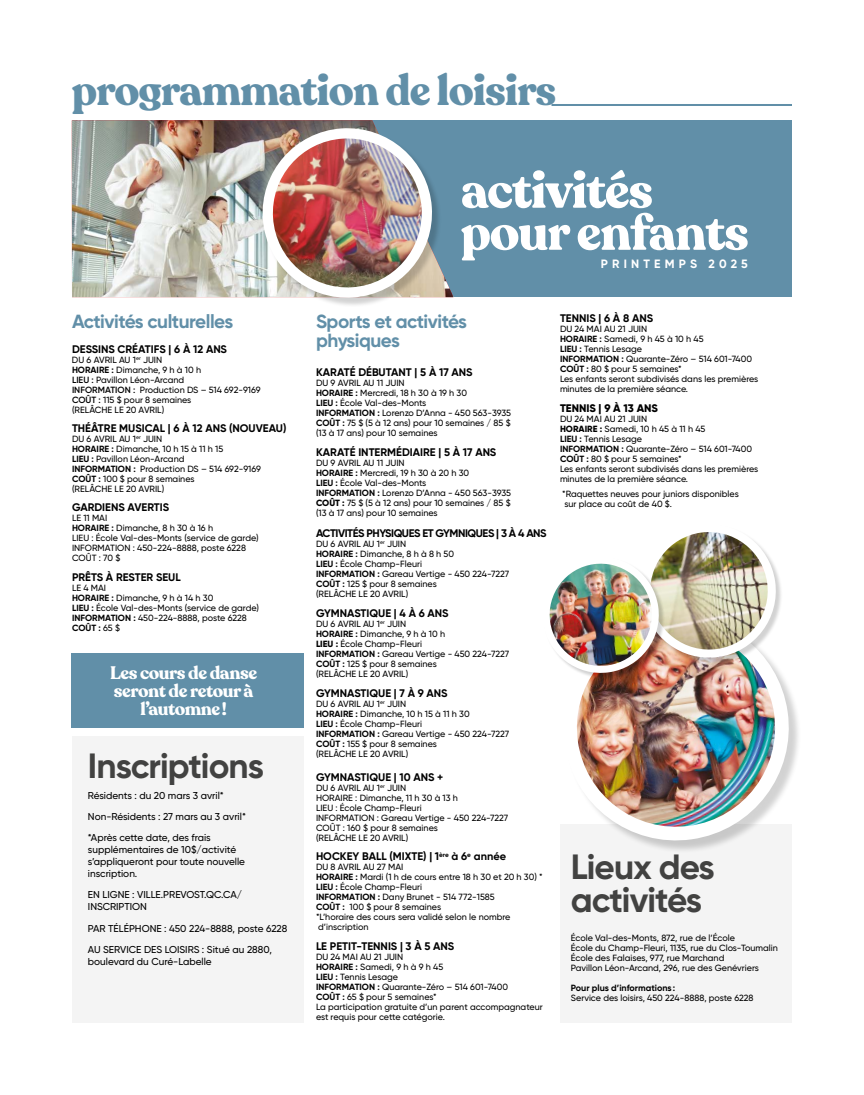
<style>
.page{position:relative;width:864px;height:1095px;background:#fff}
.page>*{position:absolute;margin:0;border:0;box-sizing:border-box;transform-origin:0 0}
.t1{font:700 50.7px/42px "Recoleta";letter-spacing:-.025em;color:#fff}
.t2{font:700 42.7px "Recoleta";letter-spacing:-.025em;color:#618fa8}
.t3{font:700 35px/33px "Gilroy";letter-spacing:-.025em;color:#424241}
.t4{font:700 19px/19px "Gilroy";letter-spacing:-.025em;color:#618fa8}
.t5{font:700 17.9px/17.9px "Recoleta";letter-spacing:-.025em;color:#fff;text-align:center}
.t6{font:700 12.1px "Gilroy";letter-spacing:.35em;color:#fff}
.t7{font:700 11px "Gilroy";color:#000}
.t8{font:700 11px "Gilroy";letter-spacing:-.04em;color:#000}
.t9{font:800 11px "Gilroy";color:#000}
.t10{font:500 10px/21px "Gilroy";color:#000}
.t11{font:500 9px/10px "Gilroy";color:#000}
.t12{font:700 9px "Gilroy";color:#000}
.s1{font-weight:700}
.s2{font-weight:600}
.s3{font-weight:800}
</style>
<div class="page">
<div style="left:72px;top:120px;width:720px;height:177px;background:#618fa8"></div>
<div style="left:72px;top:653px;width:232px;height:74px;background:#618fa8"></div>
<div style="left:72px;top:736px;width:232px;height:286px;background:#f4f4f4"></div>
<div style="left:560px;top:824px;width:232px;height:198px;background:#f4f4f4"></div>
<hr style="left:552px;top:104px;width:240px;height:2px;background:#618fa8">
<div style="left:565px;top:616px;width:237px;height:237px;background:#000;opacity:.18"></div>
<img style="left:565px;top:616px;width:224px;height:232px">
<div style="left:643px;top:525px;width:140px;height:140px;background:#000;opacity:.18"></div>
<img style="left:72px;top:120px;width:381px;height:177px">
<div style="left:264px;top:130px;width:178px;height:177px;background:#000;opacity:.18"></div>
<img style="left:262px;top:127px;width:171px;height:176px">
<div style="left:544px;top:558px;width:121px;height:121px;background:#000;opacity:.18"></div>
<img style="left:544px;top:525px;width:232px;height:151px">
<h2 class="t2" style="left:72px;top:64px;width:486px">programmation de loisirs</h2>
<h3 class="t4" style="left:72px;top:312px;width:163px">Activités culturelles</h3>
<p class="t7" style="left:72px;top:342px;width:157px">DESSINS CRÉATIFS | 6 À 12 ANS</p>
<p class="t11" style="left:72px;top:354px;width:190px">DU 6 AVRIL AU 1<sup>er</sup> JUIN<br><span class="s1">HORAIRE :</span> Dimanche, 9 h à 10 h<br><span class="s2">LIEU :</span> Pavillon Léon-Arcand<br><span class="s2">INFORMATION :</span> Production DS – 514 692-9169<br><span class="s2">COÛT :</span> 115 $ pour 8 semaines<br>(RELÂCHE LE 20 AVRIL)</p>
<p class="t7" style="left:72px;top:421px;width:216px">THÉÂTRE MUSICAL | 6 À 12 ANS (NOUVEAU)</p>
<p class="t11" style="left:72px;top:433px;width:190px">DU 6 AVRIL AU 1<sup>er</sup> JUIN<br><span class="s1">HORAIRE :</span> Dimanche, 10 h 15 à 11 h 15<br><span class="s1">LIEU :</span> Pavillon Léon-Arcand<br><span class="s1">INFORMATION :</span> Production DS – 514 692-9169<br><span class="s1">COÛT :</span> 100 $ pour 8 semaines<br>(RELÂCHE LE 20 AVRIL)</p>
<p class="t7" style="left:72px;top:500px;width:99px">GARDIENS AVERTIS</p>
<p class="t11" style="left:72px;top:512px;width:188px">LE 11 MAI<br><span class="s1">HORAIRE :</span> Dimanche, 8 h 30 à 16 h<br>LIEU : École Val-des-Monts (service de garde)<br>INFORMATION : 450-224-8888, poste 6228<br>COÛT : 70 $</p>
<p class="t7" style="left:72px;top:570px;width:110px">PRÊTS À RESTER SEUL</p>
<p class="t11" style="left:72px;top:582px;width:189px">LE 4 MAI<br><span class="s1">HORAIRE :</span> Dimanche, 9 h à 14 h 30<br><span class="s1">LIEU :</span> École Val-des-Monts (service de garde)<br><span class="s1">INFORMATION :</span> 450-224-8888, poste 6228<br><span class="s1">COÛT :</span> 65 $</p>
<h3 class="t5" style="left:110px;top:664px;width:149px">Les cours de danse seront de retour à l’automne!</h3>
<h3 class="t3" style="left:88px;top:749px;width:178px">Inscriptions</h3>
<p class="t10" style="left:88px;top:785px;width:160px">Résidents : du 20 mars 3 avril*<br>Non-Résidents : 27 mars au 3 avril* *Après cette date, des frais</p>
<p class="t10" style="left:88px;top:843px;width:159px;line-height:12px">supplémentaires de 10$/activité s’appliqueront pour toute nouvelle inscription.</p>
<p class="t10" style="left:88px;top:888px;width:156px;line-height:12px">EN LIGNE : VILLE.PREVOST.QC.CA/<br>INSCRIPTION</p>
<p class="t10" style="left:88px;top:917px;width:201px">PAR TÉLÉPHONE : 450 224-8888, poste 6228<br>AU SERVICE DES LOISIRS : Situé au 2880,</p>
<p class="t10" style="left:88px;top:950px;width:125px">boulevard du Curé-Labelle</p>
<h1 class="t1" style="left:461px;top:171px;width:290px">activités pour enfants</h1>
<h3 class="t6" style="left:601px;top:256px;width:149px">PRINTEMPS 2025</h3>
<h3 class="t4" style="left:316px;top:312px;width:153px">Sports et activités physiques</h3>
<p class="t7" style="left:316px;top:365px;width:158px">KARATÉ DÉBUTANT | 5 À 17 ANS</p>
<p class="t11" style="left:316px;top:378px;width:196px">DU 9 AVRIL AU 11 JUIN<br><span class="s1">HORAIRE :</span> Mercredi, 18 h 30 à 19 h 30<br><span class="s1">LIEU :</span> École Val-des-Monts<br><span class="s1">INFORMATION :</span> Lorenzo D’Anna - 450 563-3935<br><span class="s1">COÛT :</span> 75 $ (5 à 12 ans) pour 10 semaines / 85 $ (13 à 17 ans) pour 10 semaines</p>
<p class="t7" style="left:316px;top:445px;width:182px">KARATÉ INTERMÉDIAIRE | 5 À 17 ANS</p>
<p class="t11" style="left:316px;top:458px;width:196px">DU 9 AVRIL AU 11 JUIN<br><span class="s1">HORAIRE :</span> Mercredi, 19 h 30 à 20 h 30<br><span class="s1">LIEU :</span> École Val-des-Monts<br><span class="s1">INFORMATION :</span> Lorenzo D’Anna - 450 563-3935<br><span class="s3">COÛT :</span> 75 $ (5 à 12 ans) pour 10 semaines / 85 $ (13 à 17 ans) pour 10 semaines</p>
<p class="t8" style="left:316px;top:525px;width:232px">ACTIVITÉS PHYSIQUES ET GYMNIQUES | 3 À 4 ANS</p>
<p class="t11" style="left:316px;top:538px;width:195px">DU 6 AVRIL AU 1<sup>er</sup> JUIN<br><span class="s1">HORAIRE :</span> Dimanche, 8 h à 8 h 50<br><span class="s1">LIEU :</span> École Champ-Fleuri<br><span class="s1">INFORMATION :</span> Gareau Vertige - 450 224-7227<br><span class="s1">COÛT :</span> 125 $ pour 8 semaines<br>(RELÂCHE LE 20 AVRIL)</p>
<p class="t7" style="left:316px;top:605px;width:134px">GYMNASTIQUE | 4 À 6 ANS</p>
<p class="t11" style="left:316px;top:618px;width:195px">DU 6 AVRIL AU 1<sup>er</sup> JUIN<br><span class="s1">HORAIRE :</span> Dimanche, 9 h à 10 h<br><span class="s3">LIEU :</span> École Champ-Fleuri<br><span class="s1">INFORMATION :</span> Gareau Vertige - 450 224-7227<br><span class="s1">COÛT :</span> 125 $ pour 8 semaines<br>(RELÂCHE LE 20 AVRIL)</p>
<p class="t7" style="left:316px;top:685px;width:133px">GYMNASTIQUE | 7 À 9 ANS</p>
<p class="t11" style="left:316px;top:698px;width:195px">DU 6 AVRIL AU 1<sup>er</sup> JUIN<br><span class="s1">HORAIRE :</span> Dimanche, 10 h 15 à 11 h 30<br><span class="s1">LIEU :</span> École Champ-Fleuri<br><span class="s1">INFORMATION :</span> Gareau Vertige - 450 224-7227<br><span class="s1">COÛT :</span> 155 $ pour 8 semaines<br>(RELÂCHE LE 20 AVRIL)</p>
<p class="t7" style="left:316px;top:770px;width:129px">GYMNASTIQUE | 10 ANS +</p>
<p class="t11" style="left:316px;top:782px;width:194px">DU 6 AVRIL AU 1<sup>er</sup> JUIN<br>HORAIRE : Dimanche, 11 h 30 à 13 h<br>LIEU : École Champ-Fleuri<br>INFORMATION : Gareau Vertige - 450 224-7227<br>COÛT : 160 $ pour 8 semaines<br>(RELÂCHE LE 20 AVRIL)</p>
<p class="t7" style="left:316px;top:849px;width:192px">HOCKEY BALL (MIXTE) | 1<sup>ère</sup> à 6<sup>e</sup> année</p>
<p class="t11" style="left:316px;top:861px;width:228px">DU 8 AVRIL AU 27 MAI<br><span class="s1">HORAIRE :</span> Mardi (1 h de cours entre 18 h 30 et 20 h 30) *<br><span class="s1">LIEU :</span> École Champ-Fleuri<br><span class="s1">INFORMATION :</span> Dany Brunet - 514 772-1585<br><span class="s1">COÛT :</span> 100 $ pour 8 semaines<br>*L’horaire des cours sera validé selon le nombre d’inscription</p>
<p class="t7" style="left:316px;top:939px;width:140px">LE PETIT-TENNIS | 3 À 5 ANS</p>
<p class="t11" style="left:316px;top:951px;width:228px">DU 24 MAI AU 21 JUIN<br><span class="s1">HORAIRE :</span> Samedi, 9 h à 9 h 45<br><span class="s1">LIEU :</span> Tennis Lesage<br><span class="s1">INFORMATION :</span> Quarante-Zéro – 514 601-7400<br><span class="s1">COÛT :</span> 65 $ pour 5 semaines*<br>La participation gratuite d’un parent accompagnateur est requis pour cette catégorie.</p>
<p class="t7" style="left:560px;top:311px;width:95px">TENNIS | 6 À 8 ANS</p>
<p class="t11" style="left:560px;top:324px;width:200px">DU 24 MAI AU 21 JUIN<br><span class="s1">HORAIRE :</span> Samedi, 9 h 45 à 10 h 45<br><span class="s1">LIEU :</span> Tennis Lesage<br><span class="s1">INFORMATION :</span> Quarante-Zéro – 514 601-7400<br><span class="s1">COÛT :</span> 80 $ pour 5 semaines*<br>Les enfants seront subdivisés dans les premières minutes de la première séance.</p>
<p class="t9" style="left:560px;top:401px;width:99px">TENNIS | 9 À 13 ANS</p>
<p class="t11" style="left:560px;top:414px;width:200px">DU 24 MAI AU 21 JUIN<br><span class="s3">HORAIRE :</span> Samedi, 10 h 45 à 11 h 45<br><span class="s1">LIEU :</span> Tennis Lesage<br><span class="s1">INFORMATION :</span> Quarante-Zéro – 514 601-7400<br><span class="s1">COÛT :</span> 80 $ pour 5 semaines*<br>Les enfants seront subdivisés dans les premières minutes de la première séance.</p>
<p class="t11" style="left:562px;top:488px;width:178px">*Raquettes neuves pour juniors disponibles sur place au coût de 40 $.</p>
<h3 class="t3" style="left:571px;top:850px;width:146px">Lieux des activités</h3>
<p class="t11" style="left:571px;top:932px;width:209px">École Val-des-Monts, 872, rue de l’École<br>École du Champ-Fleuri, 1135, rue du Clos-Toumalin École des Falaises, 977, rue Marchand<br>Pavillon Léon-Arcand, 296, rue des Genévriers</p>
<p class="t12" style="left:571px;top:982px;width:106px">Pour plus d’informations :</p>
<p class="t11" style="left:571px;top:992px;width:184px">Service des loisirs, 450 224-8888, poste 6228</p>
</div>
